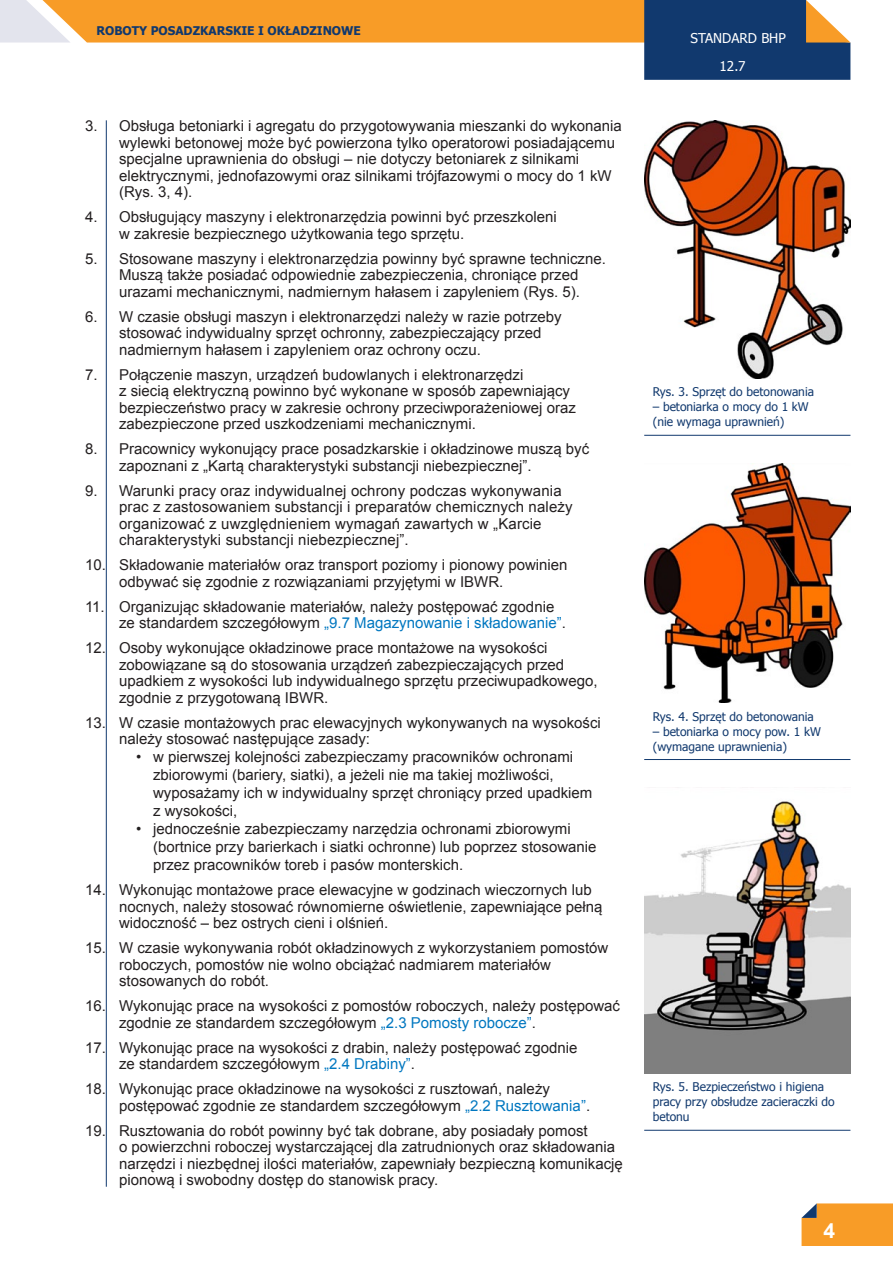
<style>
.page{position:relative;width:893px;height:1263px;background:#fff}
.page>*{position:absolute;margin:0;border:0;box-sizing:border-box;transform-origin:0 0}
.tekst{font:700 21px "Arial";color:#fff}
.Tekst_numerowany{font:15px/16.5px "Arial";color:#231f20}
.Tekst_kropki{font:15px/18px "Arial";color:#231f20}
.t1{font:13.5px "Tahoma";color:#fff}
.podpis_zdjęcia{font:12px/15px "Tahoma";color:#11396e}
.t2{font:700 12px "Tahoma";color:#11396e}
.s1{color:#0077c0}
</style>
<div class="page">
<svg style="left:801px;top:1203px;width:92px;height:43px;background:#f19d32"></svg>
<svg style="left:0;top:0;width:850px;height:80px"></svg>
<hr style="left:106px;top:120px;width:1px;height:1067px;background:#11396e">
<img style="left:644px;top:120px;width:206px;height:259px">
<img style="left:644px;top:464px;width:206px;height:239px">
<img style="left:644px;top:800px;width:206px;height:274px">
<hr style="left:644px;top:435px;width:206px;height:1px;background:#11396e">
<hr style="left:644px;top:759px;width:206px;height:1px;background:#11396e">
<hr style="left:644px;top:1130px;width:206px;height:1px;background:#11396e">
<p class="t2" style="left:96px;top:23px;width:266px">ROBOTY POSADZKARSKIE I OKŁADZINOWE</p>
<p class="Tekst_numerowany" style="left:119px;top:118px;width:504px;text-indent:-34px">3. Obsługa betoniarki i agregatu do przygotowywania mieszanki do wykonania wylewki betonowej może być powierzona tylko operatorowi posiadającemu specjalne uprawnienia do obsługi – nie dotyczy betoniarek z silnikami elektrycznymi, jednofazowymi oraz silnikami trójfazowymi o mocy do 1 kW (Rys. 3, 4).</p>
<p class="Tekst_numerowany" style="left:119px;top:209px;width:439px;text-indent:-34px">4. Obsługujący maszyny i elektronarzędzia powinni być przeszkoleni w zakresie bezpiecznego użytkowania tego sprzętu.</p>
<p class="Tekst_numerowany" style="left:85px;top:250px;width:522px;text-align:center">5. Stosowane maszyny i elektronarzędzia powinny być sprawne techniczne.<br>Muszą także posiadać odpowiednie zabezpieczenia, chroniące przed<br>urazami mechanicznymi, nadmiernym hałasem i zapyleniem (Rys. 5).</p>
<p class="Tekst_numerowany" style="left:119px;top:308px;width:444px;text-indent:-34px">6. W czasie obsługi maszyn i elektronarzędzi należy w razie potrzeby stosować indywidualny sprzęt ochronny, zabezpieczający przed nadmiernym hałasem i zapyleniem oraz ochrony oczu.</p>
<p class="Tekst_numerowany" style="left:119px;top:366px;width:458px;text-indent:-34px">7. Połączenie maszyn, urządzeń budowlanych i elektronarzędzi<br>z siecią elektryczną powinno być wykonane w sposób zapewniający bezpieczeństwo pracy w zakresie ochrony przeciwporażeniowej oraz zabezpieczone przed uszkodzeniami mechanicznymi.</p>
<p class="Tekst_numerowany" style="left:119px;top:441px;width:472px;text-indent:-34px">8. Pracownicy wykonujący prace posadzkarskie i okładzinowe muszą być zapoznani z „Kartą charakterystyki substancji niebezpiecznej”.</p>
<p class="Tekst_numerowany" style="left:119px;top:482px;width:455px;text-indent:-34px">9. Warunki pracy oraz indywidualnej ochrony podczas wykonywania prac z zastosowaniem substancji i preparatów chemicznych należy organizować z uwzględnieniem wymagań zawartych w „Karcie charakterystyki substancji niebezpiecznej”.</p>
<p class="Tekst_numerowany" style="left:119px;top:557px;width:450px;text-indent:-34px">10. Składowanie materiałów oraz transport poziomy i pionowy powinien odbywać się zgodnie z rozwiązaniami przyjętymi w IBWR.</p>
<p class="Tekst_numerowany" style="left:119px;top:598px;width:448px;text-indent:-34px">11. Organizując składowanie materiałów, należy postępować zgodnie ze standardem szczegółowym <span class="s1">„9.7 Magazynowanie i składowanie”</span>.</p>
<p class="Tekst_numerowany" style="left:119px;top:640px;width:480px;text-indent:-34px">12. Osoby wykonujące okładzinowe prace montażowe na wysokości zobowiązane są do stosowania urządzeń zabezpieczających przed upadkiem z wysokości lub indywidualnego sprzętu przeciwupadkowego, zgodnie z przygotowaną IBWR.</p>
<p class="Tekst_numerowany" style="left:119px;top:714px;width:483px;text-indent:-34px">13. W czasie montażowych prac elewacyjnych wykonywanych na wysokości należy stosować następujące zasady:</p>
<p class="Tekst_kropki" style="left:153px;top:748px;width:441px;text-indent:-17px">• w pierwszej kolejności zabezpieczamy pracowników ochronami zbiorowymi (bariery, siatki), a jeżeli nie ma takiej możliwości, wyposażamy ich w indywidualny sprzęt chroniący przed upadkiem z wysokości,</p>
<p class="Tekst_kropki" style="left:153px;top:820px;width:445px;text-indent:-17px">• jednocześnie zabezpieczamy narzędzia ochronami zbiorowymi (bortnice przy barierkach i siatki ochronne) lub poprzez stosowanie przez pracowników toreb i pasów monterskich.</p>
<p class="Tekst_numerowany" style="left:119px;top:882px;width:485px;text-indent:-34px">14. Wykonując montażowe prace elewacyjne w godzinach wieczornych lub nocnych, należy stosować równomierne oświetlenie, zapewniające pełną widoczność – bez ostrych cieni i olśnień.</p>
<p class="Tekst_numerowany" style="left:119px;top:940px;width:491px;text-indent:-34px">15. W czasie wykonywania robót okładzinowych z wykorzystaniem pomostów roboczych, pomostów nie wolno obciążać nadmiarem materiałów stosowanych do robót.</p>
<p class="Tekst_numerowany" style="left:119px;top:998px;width:502px;text-indent:-34px">16. Wykonując prace na wysokości z pomostów roboczych, należy postępować zgodnie ze standardem szczegółowym <span class="s1">„2.3 Pomosty robocze”</span>.</p>
<p class="Tekst_numerowany" style="left:119px;top:1039px;width:460px;text-indent:-34px">17. Wykonując prace na wysokości z drabin, należy postępować zgodnie ze standardem szczegółowym <span class="s1">„2.4 Drabiny”</span>.</p>
<p class="Tekst_numerowany" style="left:119px;top:1081px;width:473px;text-indent:-34px">18. Wykonując prace okładzinowe na wysokości z rusztowań, należy postępować zgodnie ze standardem szczegółowym <span class="s1">„2.2 Rusztowania”</span>.</p>
<p class="Tekst_numerowany" style="left:119px;top:1122px;width:505px;text-indent:-34px">19. Rusztowania do robót powinny być tak dobrane, aby posiadały pomost<br>o powierzchni roboczej wystarczającej dla zatrudnionych oraz składowania narzędzi i niezbędnej ilości materiałów, zapewniały bezpieczną komunikację pionową i swobodny dostęp do stanowisk pracy.</p>
<p class="t1" style="left:691px;top:29px;width:97px">STANDARD BHP</p>
<p class="t1" style="left:720px;top:57px;width:27px">12.7</p>
<p class="podpis_zdjęcia" style="left:653px;top:384px;width:163px">Rys. 3. Sprzęt do betonowania</p>
<p class="podpis_zdjęcia" style="left:653px;top:399px;width:158px">– betoniarka o mocy do 1 kW (nie wymaga uprawnień)</p>
<p class="podpis_zdjęcia" style="left:653px;top:708px;width:163px">Rys. 4. Sprzęt do betonowania</p>
<p class="podpis_zdjęcia" style="left:653px;top:723px;width:170px">– betoniarka o mocy pow. 1 kW (wymagane uprawnienia)</p>
<p class="podpis_zdjęcia" style="left:653px;top:1079px;width:183px">Rys. 5. Bezpieczeństwo i higiena pracy przy obsłudze zacieraczki do betonu</p>
<p class="tekst" style="left:823px;top:1217px;width:13px">4</p>
</div>
